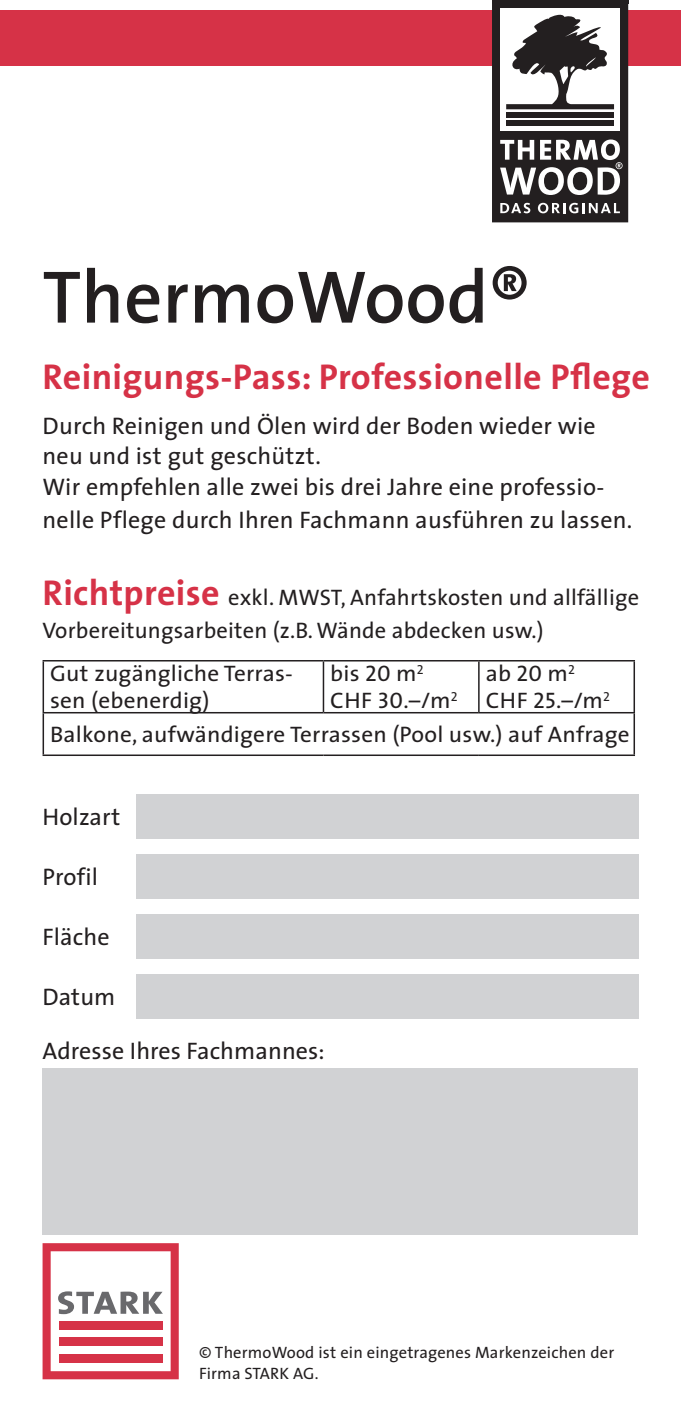
<style>
.page{position:relative;width:681px;height:1404px;background:#fff}
.page>*{position:absolute;margin:0;border:0;box-sizing:border-box;transform-origin:0 0}
.t1{font:600 75px "The Sans";color:#231f20}
.t2{font:700 36px "The Sans";letter-spacing:.01em;color:#d63247}
.t3{font:24px/30px "The Sans";letter-spacing:.01em;color:#231f20}
.t4{font:22.5px/27px "The Sans";letter-spacing:.01em;color:#231f20}
.t5{font:16.5px/21px "The Sans";letter-spacing:.01em;color:#231f20}
.s1{font-weight:700;font-size:36px;color:#d63247}
.s2{font-family:"The Sans Caps"}
</style>
<div class="page">
<div style="left:43px;top:1067px;width:595px;height:167px;background:#d1d2d4"></div>
<div style="left:136px;top:793px;width:502px;height:45px;background:#d1d2d4"></div>
<div style="left:136px;top:853px;width:502px;height:45px;background:#d1d2d4"></div>
<div style="left:136px;top:913px;width:502px;height:45px;background:#d1d2d4"></div>
<div style="left:136px;top:973px;width:502px;height:45px;background:#d1d2d4"></div>
<div style="left:0;top:10px;width:680px;height:56px;background:#d63247"></div>
<div style="left:492px;top:1px;width:135px;height:220px;background:#231f20"></div>
<div style="left:492px;top:0;width:136px;height:222px;border:2px solid #231f20"></div>
<div style="left:500px;top:8px;width:119px;height:123px;background:#fff"></div>
<svg style="left:506px;top:14px;width:107px;height:95px"></svg>
<div style="left:506px;top:112px;width:107px;height:6px;background:#231f20"></div>
<div style="left:506px;top:121px;width:107px;height:5px;background:#231f20"></div>
<svg style="left:500px;top:203px;width:30px;height:10px"></svg>
<svg style="left:537px;top:203px;width:82px;height:10px"></svg>
<svg style="left:500px;top:139px;width:122px;height:56px"></svg>
<svg style="left:43px;top:1243px;width:136px;height:135px"></svg>
<hr style="left:633px;top:713px;width:1px;height:41px;background:#231f20">
<hr style="left:43px;top:660px;width:280px;height:1px;background:#231f20">
<hr style="left:43px;top:661px;width:1px;height:51px;background:#231f20">
<hr style="left:323px;top:660px;width:155px;height:1px;background:#231f20">
<hr style="left:478px;top:660px;width:156px;height:1px;background:#231f20">
<hr style="left:43px;top:712px;width:280px;height:1px;background:#231f20">
<hr style="left:43px;top:713px;width:1px;height:41px;background:#231f20">
<hr style="left:323px;top:712px;width:155px;height:1px;background:#231f20">
<hr style="left:478px;top:712px;width:156px;height:1px;background:#231f20">
<hr style="left:43px;top:754px;width:280px;height:2px;background:#231f20">
<hr style="left:323px;top:754px;width:155px;height:2px;background:#231f20">
<hr style="left:478px;top:754px;width:156px;height:2px;background:#231f20">
<hr style="left:322px;top:661px;width:2px;height:51px;background:#231f20">
<hr style="left:478px;top:661px;width:1px;height:51px;background:#231f20">
<hr style="left:633px;top:661px;width:1px;height:51px;background:#231f20">
<h1 class="t1" style="left:43px;top:234px;width:489px">ThermoWood®</h1>
<h2 class="t2" style="left:43px;top:346px;width:608px">Reinigungs-Pass: Professionelle Pflege</h2>
<p class="t3" style="left:43px;top:410px;width:563px">Durch Reinigen und Ölen wird der Boden wieder wie neu und ist gut geschützt.<br>Wir empfehlen alle zwei bis drei Jahre eine professio-</p>
<p class="t3" style="left:43px;top:503px;width:591px">nelle Pflege durch Ihren Fachmann ausführen zu lassen.</p>
<p class="t4" style="left:43px;top:579px;width:598px;line-height:33px"><span class="s1">Richtpreise</span> exkl. MWST, Anfahrtskosten und allfällige<br>Vorbereitungsarbeiten (z.B. Wände abdecken usw.)</p>
<p class="t4" style="left:50px;top:659px;width:244px">Gut zugängliche Terras&shy;sen (ebenerdig)</p>
<p class="t4" style="left:330px;top:659px;width:129px">bis <span class="s2">20</span> m<sup>2<br></sup>CHF <span class="s2">30</span>.–/m<sup>2</sup></p>
<p class="t4" style="left:485px;top:659px;width:126px">ab <span class="s2">20</span> m<sup>2<br></sup>CHF <span class="s2">25</span>.–/m<sup>2</sup></p>
<p class="t4" style="left:50px;top:720px;width:581px">Balkone, aufwändigere Terrassen (Pool usw.) auf Anfrage</p>
<p class="t3" style="left:43px;top:800px;width:79px">Holzart</p>
<p class="t3" style="left:43px;top:860px;width:57px">Profil</p>
<p class="t3" style="left:43px;top:920px;width:69px">Fläche</p>
<p class="t3" style="left:43px;top:980px;width:74px">Datum</p>
<p class="t3" style="left:43px;top:1034px;width:283px">Adresse Ihres Fachmannes:</p>
<p class="t5" style="left:199px;top:1341px;width:416px">© ThermoWood ist ein eingetragenes Markenzeichen der<br>Firma STARK AG.</p>
</div>
